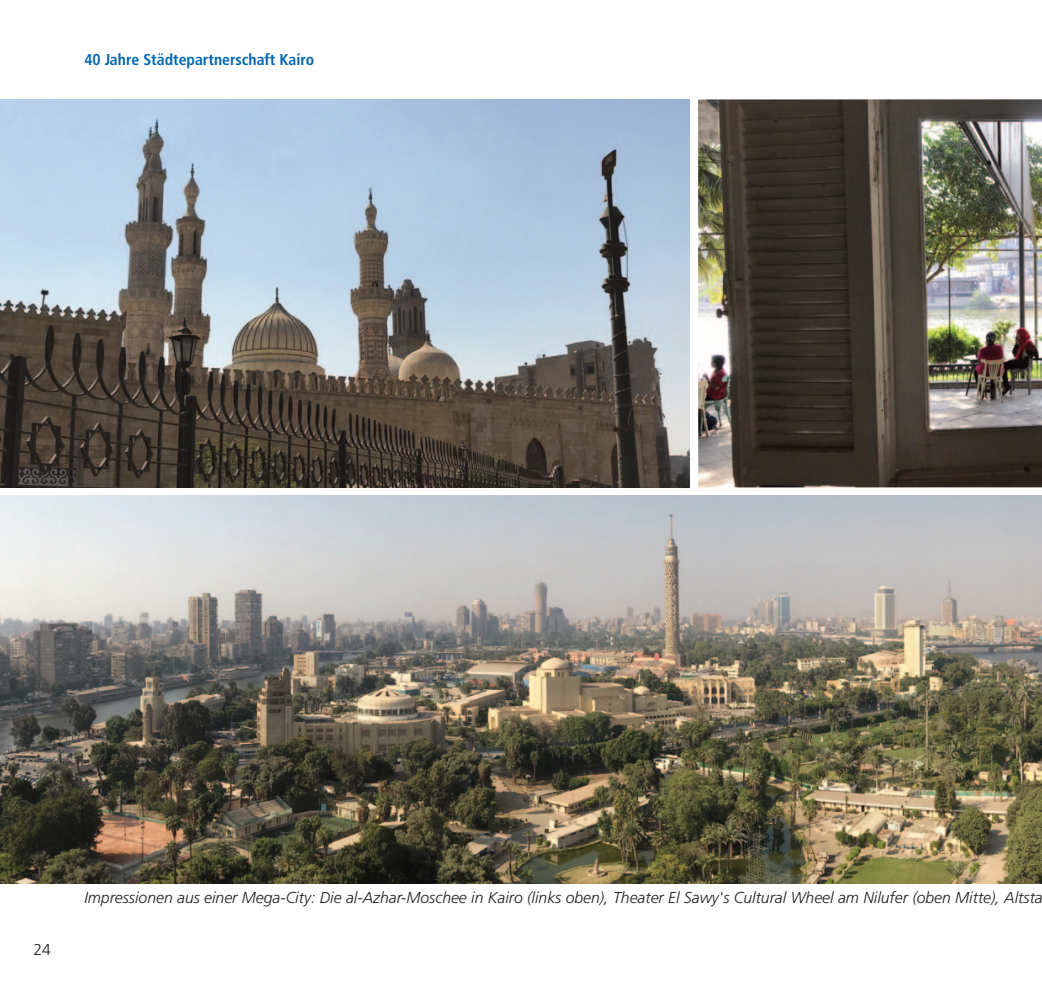
<style>
.page{position:relative;width:1042px;height:993px;background:#fff}
.page>*{position:absolute;margin:0;border:0;box-sizing:border-box;transform-origin:0 0}
.t1{font:italic 300 15.75px "Frutiger LT Com";color:#231f20}
.t2{font:700 condensed 15.75px "Frutiger LT Com";color:#0166b3}
.t3{font:300 15.75px "Frutiger LT Com";color:#231f20}
</style>
<div class="page">
<img style="left:698px;top:99px;width:344px;height:388px">
<img style="left:0;top:495px;width:1042px;height:388px">
<img style="left:0;top:99px;width:690px;height:388px">
<p class="t2" style="left:84px;top:53px;width:231px">40 Jahre Städtepartnerschaft Kairo</p>
<p class="t3" style="left:33px;top:942px;width:19px">24</p>
<p class="t1" style="left:84px;top:890px;width:960px">Impressionen aus einer Mega-City: Die al-Azhar-Moschee in Kairo (links oben), Theater El Sawy's Cultural Wheel am Nilufer (oben Mitte), Altsta</p>
</div>
